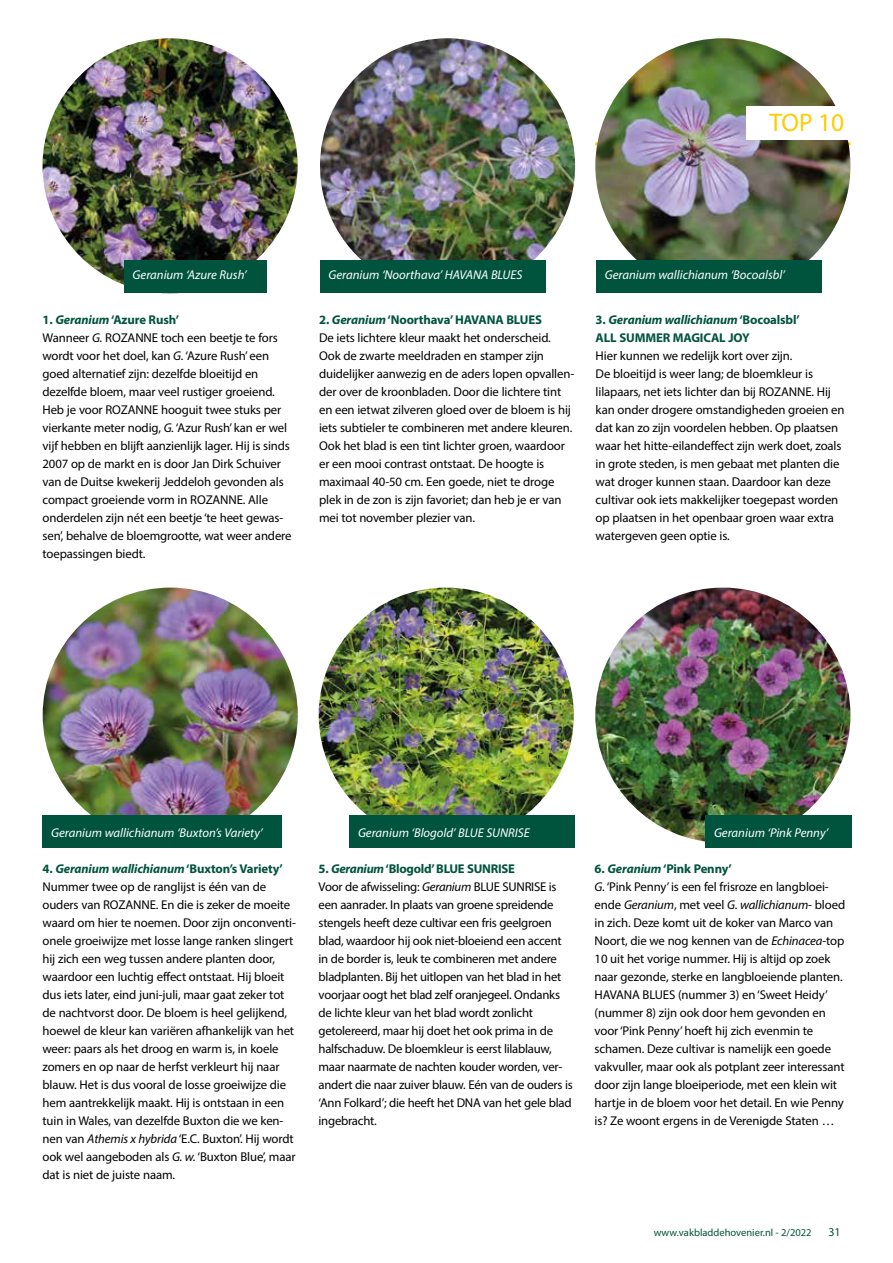
<style>
.page{position:relative;width:893px;height:1263px;background:#fff}
.page>*{position:absolute;margin:0;border:0;box-sizing:border-box;transform-origin:0 0}
.t1{font:25.5px "Myriad Pro";color:#fc0}
.t2{font:12.75px/18px "Myriad Pro";letter-spacing:-.01em;color:#000}
.t3{font:italic 12.75px "Myriad Pro";color:#fff}
.t4{font:700 12.75px/18px "Myriad Pro";letter-spacing:-.01em;color:#00533d}
.t5{font:12px "Myriad Pro";color:#00533d}
.t6{font:10.5px "Myriad Pro";color:#00533d}
.s1{font-weight:700;color:#00533d}
.s2{font-weight:700;font-style:italic;color:#00533d}
.s3{font-style:italic}
</style>
<div class="page">
<img style="left:43px;top:38px;width:255px;height:255px;border-radius:128px">
<img style="left:43px;top:588px;width:255px;height:255px;border-radius:128px">
<img style="left:320px;top:38px;width:255px;height:222px">
<img style="left:319px;top:588px;width:255px;height:255px;border-radius:128px">
<img style="left:595px;top:38px;width:255px;height:222px">
<div style="left:124px;top:260px;width:143px;height:33px;background:#00533d"></div>
<div style="left:43px;top:815px;width:239px;height:33px;background:#00533d"></div>
<div style="left:320px;top:260px;width:226px;height:33px;background:#00533d"></div>
<div style="left:349px;top:815px;width:226px;height:33px;background:#00533d"></div>
<div style="left:596px;top:260px;width:226px;height:33px;background:#00533d"></div>
<img style="left:595px;top:588px;width:255px;height:255px;border-radius:128px">
<div style="left:705px;top:815px;width:147px;height:33px;background:#00533d"></div>
<div style="left:746px;top:106px;width:104px;height:33px;background:#fff"></div>
<p class="t3" style="left:133px;top:267px;width:115px">Geranium ‘Azure Rush’</p>
<p class="t3" style="left:328px;top:267px;width:195px">Geranium ‘Noorthava’ HAVANA BLUES</p>
<h1 class="t1" style="left:769px;top:107px;width:76px">TOP 10</h1>
<p class="t3" style="left:605px;top:267px;width:182px">Geranium wallichianum ‘Bocoalsbl’</p>
<p class="t2" style="left:43px;top:311px;width:251px"><span class="s1">1.</span> <span class="s2">Geranium</span> <span class="s1">‘Azure Rush’<br></span>Wanneer <span class="s3">G.</span> ROZANNE toch een beetje te fors wordt voor het doel, kan <span class="s3">G.</span> ‘Azure Rush’ een goed alternatief zijn: dezelfde bloeitijd en dezelfde bloem, maar veel rustiger groeiend.<br>Heb je voor ROZANNE hooguit twee stuks per vierkante meter nodig, <span class="s3">G.</span> ‘Azur Rush’ kan er wel vijf hebben en blijft aanzienlijk lager. Hij is sinds 2007 op de markt en is door Jan Dirk Schuiver van de Duitse kwekerij Jeddeloh gevonden als compact groeiende vorm in ROZANNE. Alle onderdelen zijn nét een beetje ‘te heet gewas&shy;sen’, behalve de bloemgrootte, wat weer andere toepassingen biedt.</p>
<p class="t2" style="left:319px;top:311px;width:257px"><span class="s1">2.</span> <span class="s2">Geranium</span> <span class="s1">‘Noorthava’ HAVANA BLUES<br></span>De iets lichtere kleur maakt het onderscheid.<br>Ook de zwarte meeldraden en stamper zijn duidelijker aanwezig en de aders lopen opvallen&shy;der over de kroonbladen. Door die lichtere tint en een ietwat zilveren gloed over de bloem is hij iets subtieler te combineren met andere kleuren.<br>Ook het blad is een tint lichter groen, waardoor er een mooi contrast ontstaat. De hoogte is maximaal 40-50 cm. Een goede, niet te droge plek in de zon is zijn favoriet; dan heb je er van mei tot november plezier van.</p>
<p class="t4" style="left:596px;top:310px;width:206px">3. <span class="s3">Geranium wallichianum</span> ‘Bocoalsbl’<br>ALL SUMMER MAGICAL JOY</p>
<p class="t2" style="left:596px;top:347px;width:250px">Hier kunnen we redelijk kort over zijn.<br>De bloeitijd is weer lang; de bloemkleur is lilapaars, net iets lichter dan bij ROZANNE. Hij kan onder drogere omstandigheden groeien en dat kan zo zijn voordelen hebben. Op plaatsen waar het hitte-eilandeffect zijn werk doet, zoals in grote steden, is men gebaat met planten die wat droger kunnen staan. Daardoor kan deze cultivar ook iets makkelijker toegepast worden op plaatsen in het openbaar groen waar extra watergeven geen optie is.</p>
<p class="t3" style="left:51px;top:825px;width:213px">Geranium wallichianum ‘Buxton’s Variety’</p>
<p class="t3" style="left:358px;top:825px;width:173px">Geranium ‘Blogold’ BLUE SUNRISE</p>
<p class="t3" style="left:714px;top:825px;width:116px">Geranium ‘Pink Penny’</p>
<p class="t2" style="left:43px;top:860px;width:255px"><span class="s1">4.</span> <span class="s2">Geranium wallichianum</span> <span class="s1">‘Buxton’s Variety’ </span>Nummer twee op de ranglijst is één van de ouders van ROZANNE. En die is zeker de moeite waard om hier te noemen. Door zijn onconventi&shy;onele groeiwijze met losse lange ranken slingert hij zich een weg tussen andere planten door, waardoor een luchtig effect ontstaat. Hij bloeit dus iets later, eind juni-juli, maar gaat zeker tot de nachtvorst door. De bloem is heel gelijkend, hoewel de kleur kan variëren afhankelijk van het weer: paars als het droog en warm is, in koele zomers en op naar de herfst verkleurt hij naar blauw. Het is dus vooral de losse groeiwijze die hem aantrekkelijk maakt. Hij is ontstaan in een tuin in Wales, van dezelfde Buxton die we ken&shy;nen van <span class="s3">Athemis x hybrida</span> ‘E.C. Buxton’. Hij wordt ook wel aangeboden als <span class="s3">G. w.</span> ‘Buxton Blue’, maar dat is niet de juiste naam.</p>
<p class="t2" style="left:319px;top:860px;width:256px"><span class="s1">5.</span> <span class="s2">Geranium</span> <span class="s1">‘Blogold’ BLUE SUNRISE<br></span>Voor de afwisseling: <span class="s3">Geranium</span> BLUE SUNRISE is een aanrader. In plaats van groene spreidende stengels heeft deze cultivar een fris geelgroen blad, waardoor hij ook niet-bloeiend een accent in de border is, leuk te combineren met andere bladplanten. Bij het uitlopen van het blad in het voorjaar oogt het blad zelf oranjegeel. Ondanks de lichte kleur van het blad wordt zonlicht getolereerd, maar hij doet het ook prima in de halfschaduw. De bloemkleur is eerst lilablauw, maar naarmate de nachten kouder worden, ver&shy;andert die naar zuiver blauw. Eén van de ouders is ‘Ann Folkard’; die heeft het DNA van het gele blad ingebracht.</p>
<p class="t2" style="left:595px;top:860px;width:252px"><span class="s1">6.</span> <span class="s2">Geranium</span> <span class="s1">‘Pink Penny’<br></span><span class="s3">G.</span> ‘Pink Penny’ is een fel frisroze en langbloei&shy;ende <span class="s3">Geranium</span>, met veel <span class="s3">G. wallichianum</span>- bloed in zich. Deze komt uit de koker van Marco van Noort, die we nog kennen van de <span class="s3">Echinacea</span>-top 10 uit het vorige nummer. Hij is altijd op zoek naar gezonde, sterke en langbloeiende planten.<br>HAVANA BLUES (nummer 3) en ‘Sweet Heidy’ (nummer 8) zijn ook door hem gevonden en voor ‘Pink Penny’ hoeft hij zich evenmin te schamen. Deze cultivar is namelijk een goede vakvuller, maar ook als potplant zeer interessant door zijn lange bloeiperiode, met een klein wit hartje in de bloem voor het detail. En wie Penny is? Ze woont ergens in de Verenigde Staten …</p>
<p class="t6" style="left:654px;top:1226px;width:159px">www.vakbladdehovenier.nl - 2/2022</p>
<p class="t5" style="left:828px;top:1224px;width:14px">31</p>
</div>
